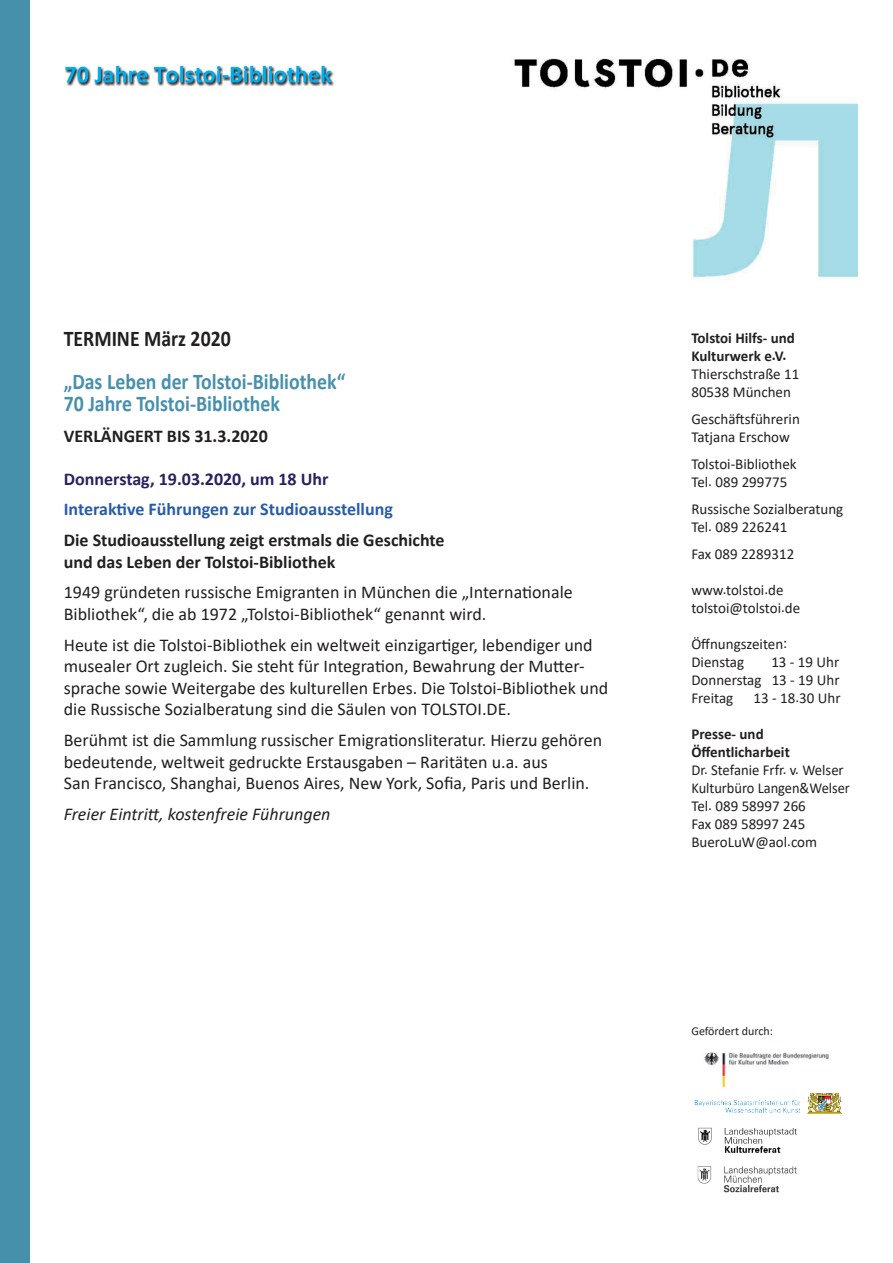
<style>
.page{position:relative;width:893px;height:1263px;background:#fff}
.page>*{position:absolute;margin:0;border:0;box-sizing:border-box;transform-origin:0 0}
.t1{font:700 22.5px/21.6px "Calibri";color:#4790ac;scale:.88 1}
.t2{font:700 22.5px "Calibri";color:#231f20;scale:.88 1}
.t3{font:18px/21.6px "Calibri";color:#231f20}
.t4{font:700 18px/21.6px "Calibri";color:#231f20}
.t5{font:700 18px "Calibri";color:#275caa}
.t6{font:italic 18px "Calibri";color:#231f20}
.t7{font:700 18px "Calibri";color:#282160}
.t8{font:15.15px/18px "Calibri";color:#231f20}
.t9{font:700 15.15px/18px "Calibri";color:#231f20}
.t10{font:12px "Calibri";color:#231f20}
</style>
<div class="page">
<div style="left:0;top:0;width:30px;height:1263px;background:#4790ac"></div>
<img style="left:514px;top:58px;width:344px;height:222px">
<img style="left:65px;top:65px;width:269px;height:22px">
<img style="left:697px;top:1166px;width:100px;height:27px">
<img style="left:694px;top:1093px;width:148px;height:21px">
<img style="left:704px;top:1052px;width:125px;height:36px">
<img style="left:698px;top:1127px;width:99px;height:26px">
<p class="t2" style="left:64px;top:323px;width:191px">TERMINE März 2020</p>
<p class="t1" style="left:64px;top:371px;width:321px">„Das Leben der Tolstoi-Bibliothek“<br>70 Jahre Tolstoi-Bibliothek</p>
<p class="t4" style="left:64px;top:425px;width:206px">VERLÄNGERT BIS 31.3.2020</p>
<p class="t7" style="left:64px;top:466px;width:266px">Donnerstag, 19.03.2020, um 18 Uhr</p>
<p class="t5" style="left:64px;top:497px;width:331px">Interaktive Führungen zur Studioausstellung</p>
<p class="t4" style="left:64px;top:529px;width:382px">Die Studioausstellung zeigt erstmals die Geschichte und das Leben der Tolstoi-Bibliothek</p>
<p class="t3" style="left:64px;top:581px;width:510px">1949 gründeten russische Emigranten in München die „Internationale<br>Bibliothek“, die ab 1972 „Tolstoi-Bibliothek“ genannt wird.</p>
<p class="t3" style="left:64px;top:633px;width:546px">Heute ist die Tolstoi-Bibliothek ein weltweit einzigartiger, lebendiger und musealer Ort zugleich. Sie steht für Integration, Bewahrung der Mutter&shy;sprache sowie Weitergabe des kulturellen Erbes. Die Tolstoi-Bibliothek und die Russische Sozialberatung sind die Säulen von TOLSTOI.DE.</p>
<p class="t3" style="left:64px;top:729px;width:540px">Berühmt ist die Sammlung russischer Emigrationsliteratur. Hierzu gehören bedeutende, weltweit gedruckte Erstausgaben – Raritäten u.a. aus<br>San Francisco, Shanghai, Buenos Aires, New York, Sofia, Paris und Berlin.</p>
<p class="t6" style="left:64px;top:801px;width:268px">Freier Eintritt, kostenfreie Führungen</p>
<p class="t9" style="left:691px;top:329px;width:105px">Tolstoi Hilfs- und<br>Kulturwerk e.V.</p>
<p class="t8" style="left:691px;top:365px;width:109px">Thierschstraße 11<br>80538 München</p>
<p class="t8" style="left:691px;top:410px;width:110px">Geschäftsführerin<br>Tatjana Erschow</p>
<p class="t8" style="left:691px;top:455px;width:107px">Tolstoi-Bibliothek<br>Tel. 089 299775</p>
<p class="t8" style="left:691px;top:500px;width:153px">Russische Sozialberatung<br>Tel. 089 226241</p>
<p class="t8" style="left:691px;top:545px;width:104px">Fax 089 2289312</p>
<p class="t8" style="left:691px;top:581px;width:110px">www.tolstoi.de tolstoi@tolstoi.de</p>
<p class="t8" style="left:691px;top:635px;width:97px">Öffnungszeiten:<br>Dienstag</p>
<p class="t8" style="left:691px;top:653px;width:150px;text-align:justify;text-indent:80px">13 - 19 Uhr Donnerstag 13 - 19 Uhr Freitag</p>
<p class="t8" style="left:754px;top:689px;width:88px">13 - 18.30 Uhr</p>
<p class="t9" style="left:691px;top:725px;width:100px">Presse- und<br>Öffentlicharbeit</p>
<p class="t8" style="left:691px;top:761px;width:160px">Dr. Stefanie Frfr. v. Welser<br>Kulturbüro Langen&amp;Welser<br>Tel. 089 58997 266<br>Fax 089 58997 245<br>BueroLuW@aol.com</p>
<p class="t10" style="left:691px;top:1022px;width:83px">Gefördert durch:</p>
</div>
